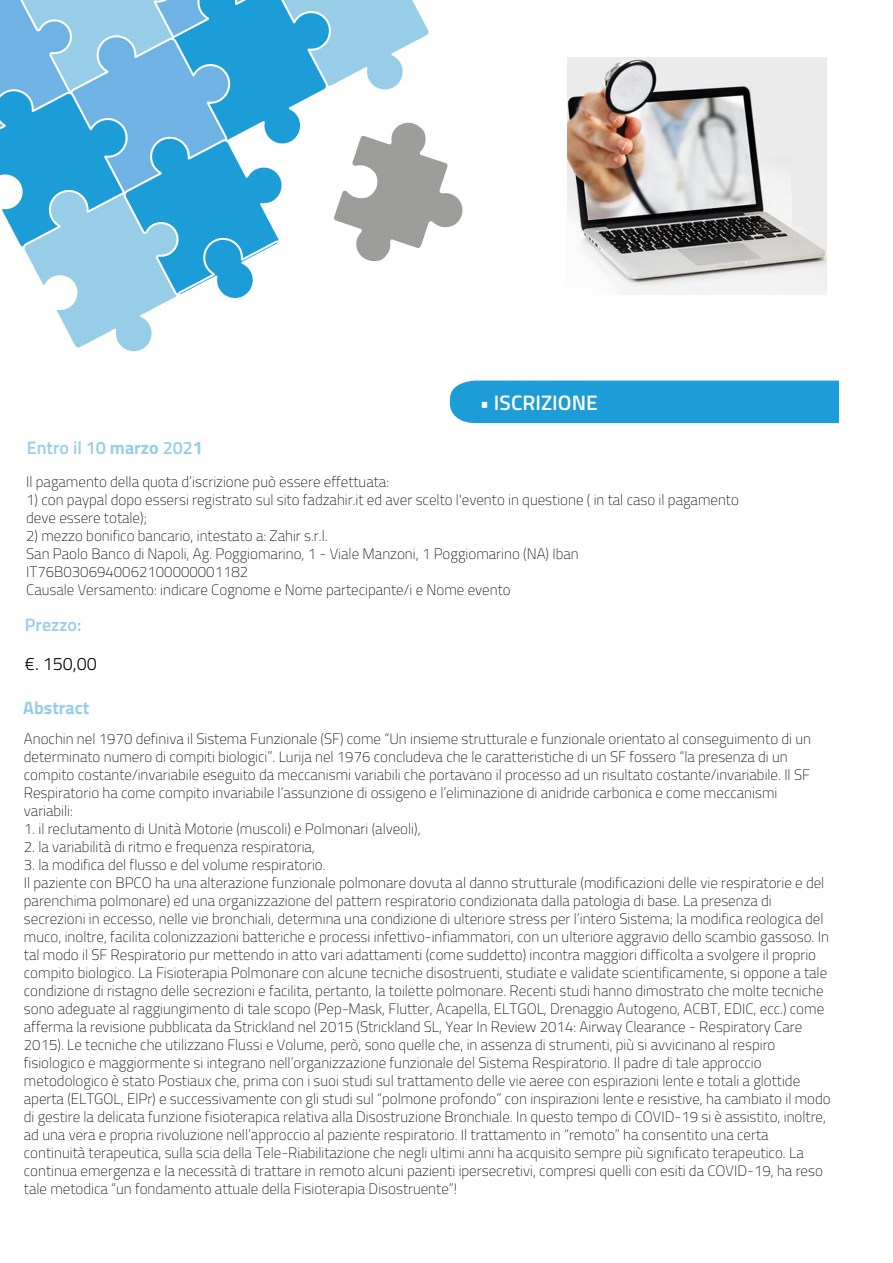
<style>
.page{position:relative;width:893px;height:1263px;background:#fff}
.page>*{position:absolute;margin:0;border:0;box-sizing:border-box;transform-origin:0 0}
.t1{font:600 21px "Titillium";color:#fff}
.t2{font:600 18px "Titillium";color:#98cde8}
.t3{font:300 18px "Titillium";color:#000}
.t4{font:700 18px "Titillium";color:#98cde8}
.t5{font:100 15px/18px "Titillium";color:#000}
.s1{font-weight:700}
</style>
<div class="page">
<svg style="left:0;top:0;width:839px;height:423px"></svg>
<img style="left:568px;top:58px;width:258px;height:236px">
<h1 class="t1" style="left:480px;top:387px;width:120px">• ISCRIZIONE</h1>
<p class="t2" style="left:27px;top:434px;width:178px">Entro il 10 <span class="s1">marzo</span> 202<span class="s1">1</span></p>
<p class="t5" style="left:26px;top:472px;width:364px">Il pagamento della quota d’iscrizione può essere effettuata:</p>
<p class="t5" style="left:26px;top:490px;width:714px">1) con paypal dopo essersi registrato sul sito fadzahir.it ed aver scelto l'evento in questione ( in tal caso il pagamento deve essere totale);</p>
<p class="t5" style="left:26px;top:526px;width:554px">2) mezzo bonifico bancario, intestato a: Zahir s.r.l.<br>San Paolo Banco di Napoli, Ag. Poggiomarino, 1 - Viale Manzoni, 1 Poggiomarino (NA) Iban IT76B0306940062100000001182<br>Causale Versamento: indicare Cognome e Nome partecipante/i e Nome evento</p>
<p class="t2" style="left:25px;top:612px;width:58px">Prezzo:</p>
<p class="t3" style="left:25px;top:650px;width:73px">€. 150,00</p>
<p class="t4" style="left:23px;top:694px;width:68px">Abstract</p>
<p class="t5" style="left:24px;top:729px;width:789px">Anochin nel 1970 definiva il Sistema Funzionale (SF) come “Un insieme strutturale e funzionale orientato al conseguimento di un determinato numero di compiti biologici”. Lurija nel 1976 concludeva che le caratteristiche di un SF fossero “la presenza di un compito costante/invariabile eseguito da meccanismi variabili che portavano il processo ad un risultato costante/invariabile. Il SF Respiratorio ha come compito invariabile l’assunzione di ossigeno e l’eliminazione di anidride carbonica e come meccanismi variabili:</p>
<p class="t5" style="left:24px;top:819px;width:398px">1. il reclutamento di Unità Motorie (muscoli) e Polmonari (alveoli),</p>
<p class="t5" style="left:24px;top:837px;width:293px">2. la variabilità di ritmo e frequenza respiratoria,</p>
<p class="t5" style="left:24px;top:855px;width:808px">3. la modifica del flusso e del volume respiratorio.<br>Il paziente con BPCO ha una alterazione funzionale polmonare dovuta al danno strutturale (modificazioni delle vie respiratorie e del parenchima polmonare) ed una organizzazione del pattern respiratorio condizionata dalla patologia di base. La presenza di secrezioni in eccesso, nelle vie bronchiali, determina una condizione di ulteriore stress per l’intero Sistema; la modifica reologica del muco, inoltre, facilita colonizzazioni batteriche e processi infettivo-infiammatori, con un ulteriore aggravio dello scambio gassoso. In tal modo il SF Respiratorio pur mettendo in atto vari adattamenti (come suddetto) incontra maggiori difficolta a svolgere il proprio compito biologico. La Fisioterapia Polmonare con alcune tecniche disostruenti, studiate e validate scientificamente, si oppone a tale condizione di ristagno delle secrezioni e facilita, pertanto, la toilette polmonare. Recenti studi hanno dimostrato che molte tecniche sono adeguate al raggiungimento di tale scopo (Pep-Mask, Flutter, Acapella, ELTGOL, Drenaggio Autogeno, ACBT, EDIC, ecc.) come afferma la revisione pubblicata da Strickland nel 2015 (Strickland SL, Year In Review 2014: Airway Clearance - Respiratory Care 2015). Le tecniche che utilizzano Flussi e Volume, però, sono quelle che, in assenza di strumenti, più si avvicinano al respiro fisiologico e maggiormente si integrano nell’organizzazione funzionale del Sistema Respiratorio. Il padre di tale approccio metodologico è stato Postiaux che, prima con i suoi studi sul trattamento delle vie aeree con espirazioni lente e totali a glottide aperta (ELTGOL, ElPr) e successivamente con gli studi sul “polmone profondo” con inspirazioni lente e resistive, ha cambiato il modo di gestire la delicata funzione fisioterapica relativa alla Disostruzione Bronchiale. In questo tempo di COVID-19 si è assistito, inoltre, ad una vera e propria rivoluzione nell’approccio al paziente respiratorio. Il trattamento in “remoto” ha consentito una certa continuità terapeutica, sulla scia della Tele-Riabilitazione che negli ultimi anni ha acquisito sempre più significato terapeutico. La continua emergenza e la necessità di trattare in remoto alcuni pazienti ipersecretivi, compresi quelli con esiti da COVID-19, ha reso tale metodica “un fondamento attuale della Fisioterapia Disostruente”!</p>
</div>
